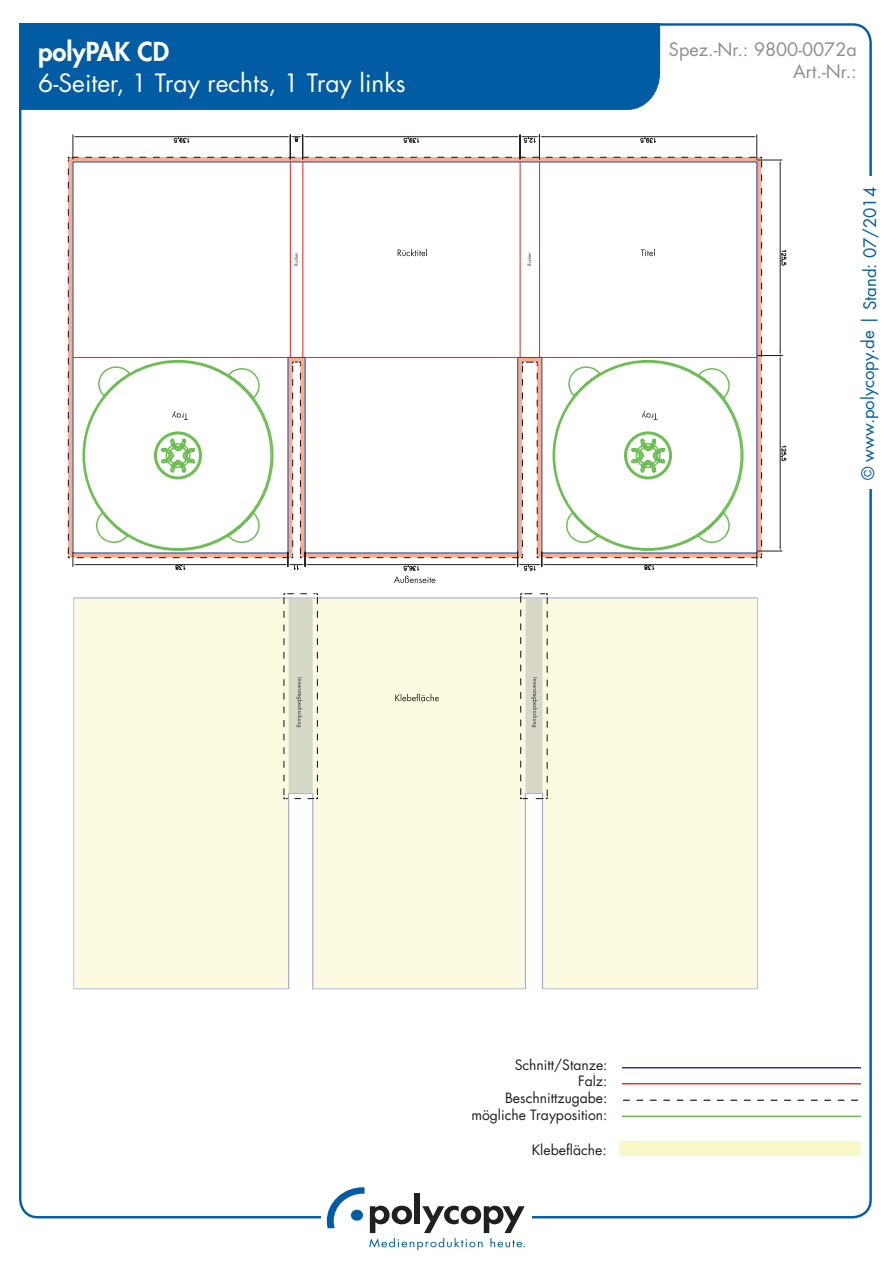
<style>
.page{position:relative;width:893px;height:1263px;background:#fff}
.page>*{position:absolute;margin:0;border:0;box-sizing:border-box;transform-origin:0 0}
.t1{font:800 25.35px "Futura LT";color:#fff}
.t2{font:24.6px "Futura LT";color:#fff}
.t3{font:18px/21.6px "Futura LT";color:#8b8d90;text-align:right}
.t4{font:16.8px "Futura LT";color:#015ca3}
.t5{font:13.95px/15.1px "Futura LT";color:#231f20;text-align:right}
.s1{font-size:13.05px}
</style>
<div class="page">
<svg style="left:622px;top:1067px;width:239px;height:34px"></svg>
<hr style="left:622px;top:1115px;width:239px;height:2px;background:#6cbe53">
<div style="left:619px;top:1141px;width:242px;height:15px;background:#f7f7c7"></div>
<svg style="left:72px;top:134px;width:715px;height:437px"></svg>
<svg style="left:779px;top:352px;width:2px;height:7px"></svg>
<svg style="left:286px;top:136px;width:21px;height:1px"></svg>
<svg style="left:67px;top:156px;width:696px;height:409px"></svg>
<svg style="left:394px;top:576px;width:41px;height:7px"></svg>
<div style="left:73px;top:597px;width:685px;height:392px;background:#fcfbe1"></div>
<svg style="left:520px;top:593px;width:28px;height:207px"></svg>
<svg style="left:283px;top:593px;width:35px;height:207px"></svg>
<svg style="left:395px;top:694px;width:44px;height:7px"></svg>
<div style="left:19px;top:24px;width:642px;height:87px;background:#015ca3"></div>
<svg style="left:327px;top:1187px;width:198px;height:63px"></svg>
<h1 class="t1" style="left:38px;top:34px;width:132px">polyPAK CD</h1>
<h2 class="t2" style="left:38px;top:67px;width:369px">6-Seiter, 1 Tray rechts, 1 Tray links</h2>
<p class="t3" style="left:669px;top:39px;width:189px">Spez.-Nr.: 9800-0072a<br>Art.-Nr.:</p>
<p class="t4" style="left:857px;top:480px;width:295px;rotate:-90deg">© www.polycopy.de | Stand: 07/2014</p>
<p class="t5" style="left:515px;top:1058px;width:94px">Schnitt/Stanze:<br>Falz:</p>
<p class="t5" style="left:471px;top:1089px;width:138px;line-height:17.4px">Beschnittzugabe: mö<span class="s1">g</span>liche Trayposition:</p>
<p class="t5" style="left:532px;top:1142px;width:76px">Klebefläche:</p>
</div>
